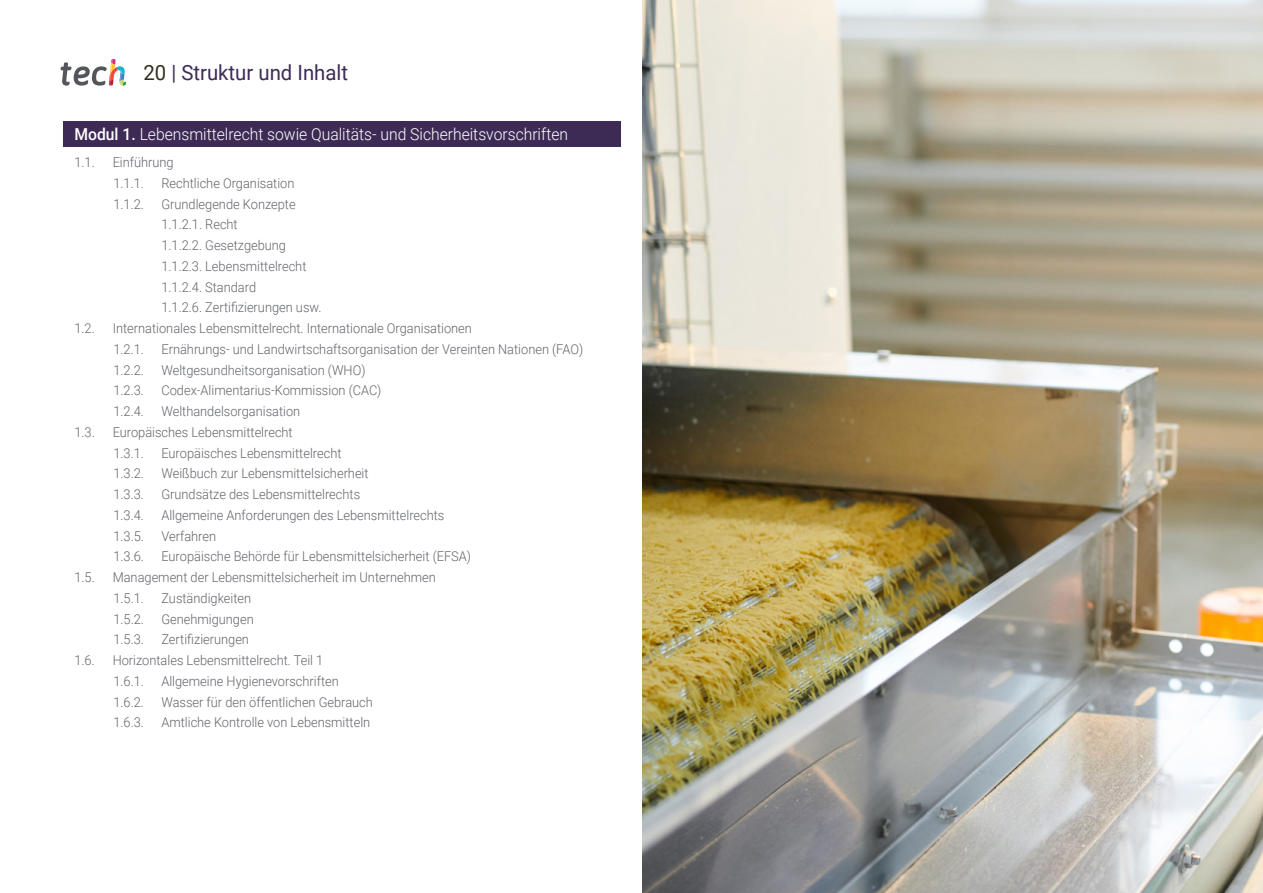
<style>
.page{position:relative;width:1263px;height:893px;background:#fff}
.page>*{position:absolute;margin:0;border:0;box-sizing:border-box;transform-origin:0 0}
.t1{font:21px "Roboto";color:#3d2b56}
.t2{font:300 16.5px "Roboto";color:#fff;scale:.95 1}
.t3{font:300 13.5px/20.7px "Roboto";color:#61646a;scale:.95 1}
.s1{color:#312e20}
.s2{font-weight:500}
</style>
<div class="page">
<div style="left:63px;top:121px;width:558px;height:25px;background:#3d2b56"></div>
<svg style="left:61px;top:59px;width:65px;height:27px"></svg>
<img style="left:642px;top:0;width:621px;height:893px">
<h1 class="t1" style="left:144px;top:57px;width:206px"><span class="s1">20</span> | Struktur und Inhalt</h1>
<p class="t2" style="left:74px;top:123px;width:521px"><span class="s2">Modul 1.</span> Lebensmittelrecht sowie Qualitäts- und Sicherheitsvorschriften</p>
<p class="t3" style="left:74px;top:151px;width:23px">1.1.</p>
<p class="t3" style="left:113px;top:151px;width:66px">Einführung<br>1.1.1.</p>
<p class="t3" style="left:161px;top:172px;width:142px">Rechtliche Organisation</p>
<p class="t3" style="left:113px;top:193px;width:34px">1.1.2.</p>
<p class="t3" style="left:161px;top:193px;width:170px">Grundlegende Konzepte<br>1.1.2.1. Recht<br>1.1.2.2. Gesetzgebung<br>1.1.2.3. Lebensmittelrecht<br>1.1.2.4. Standard<br>1.1.2.6. Zertifizierungen usw.</p>
<p class="t3" style="left:74px;top:317px;width:23px">1.2.</p>
<p class="t3" style="left:113px;top:317px;width:380px">Internationales Lebensmittelrecht. Internationale Organisationen<br>1.2.1.</p>
<p class="t3" style="left:161px;top:338px;width:445px">Ernährungs- und Landwirtschaftsorganisation der Vereinten Nationen (FAO)</p>
<p class="t3" style="left:113px;top:359px;width:34px">1.2.2.</p>
<p class="t3" style="left:161px;top:359px;width:216px">Weltgesundheitsorganisation (WHO)</p>
<p class="t3" style="left:113px;top:380px;width:34px">1.2.3.</p>
<p class="t3" style="left:161px;top:380px;width:233px">Codex-Alimentarius-Kommission (CAC)</p>
<p class="t3" style="left:113px;top:400px;width:34px">1.2.4.</p>
<p class="t3" style="left:161px;top:400px;width:148px">Welthandelsorganisation</p>
<p class="t3" style="left:74px;top:421px;width:23px">1.3.</p>
<p class="t3" style="left:113px;top:421px;width:191px">Europäisches Lebensmittelrecht<br>1.3.1.</p>
<p class="t3" style="left:161px;top:442px;width:191px">Europäisches Lebensmittelrecht</p>
<p class="t3" style="left:113px;top:463px;width:34px">1.3.2.</p>
<p class="t3" style="left:161px;top:463px;width:220px">Weißbuch zur Lebensmittelsicherheit</p>
<p class="t3" style="left:113px;top:483px;width:34px">1.3.3.</p>
<p class="t3" style="left:161px;top:483px;width:211px">Grundsätze des Lebensmittelrechts</p>
<p class="t3" style="left:113px;top:504px;width:34px">1.3.4.</p>
<p class="t3" style="left:161px;top:504px;width:299px">Allgemeine Anforderungen des Lebensmittelrechts</p>
<p class="t3" style="left:113px;top:525px;width:34px">1.3.5.</p>
<p class="t3" style="left:161px;top:525px;width:59px">Verfahren</p>
<p class="t3" style="left:113px;top:546px;width:34px">1.3.6.</p>
<p class="t3" style="left:161px;top:546px;width:327px">Europäische Behörde für Lebensmittelsicherheit (EFSA)</p>
<p class="t3" style="left:74px;top:566px;width:23px">1.5.</p>
<p class="t3" style="left:113px;top:566px;width:342px">Management der Lebensmittelsicherheit im Unternehmen<br>1.5.1.</p>
<p class="t3" style="left:161px;top:587px;width:96px">Zuständigkeiten</p>
<p class="t3" style="left:113px;top:608px;width:34px">1.5.2.</p>
<p class="t3" style="left:161px;top:608px;width:99px">Genehmigungen</p>
<p class="t3" style="left:113px;top:629px;width:34px">1.5.3.</p>
<p class="t3" style="left:161px;top:629px;width:94px">Zertifizierungen</p>
<p class="t3" style="left:74px;top:649px;width:23px">1.6.</p>
<p class="t3" style="left:113px;top:649px;width:223px">Horizontales Lebensmittelrecht. Teil 1<br>1.6.1.</p>
<p class="t3" style="left:161px;top:670px;width:188px">Allgemeine Hygienevorschriften</p>
<p class="t3" style="left:113px;top:691px;width:34px">1.6.2.</p>
<p class="t3" style="left:161px;top:691px;width:224px">Wasser für den öffentlichen Gebrauch</p>
<p class="t3" style="left:113px;top:712px;width:34px">1.6.3.</p>
<p class="t3" style="left:161px;top:712px;width:221px">Amtliche Kontrolle von Lebensmitteln</p>
</div>
